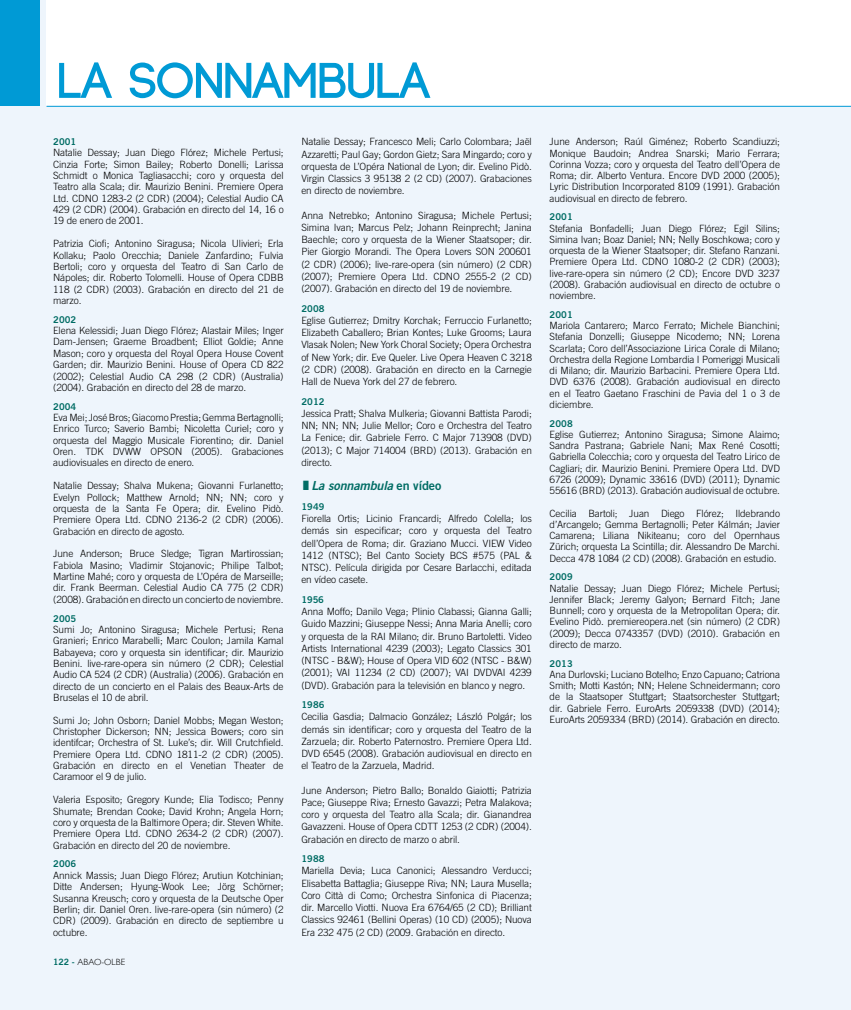
<style>
.page{position:relative;width:851px;height:1010px;background:#fff}
.page>*{position:absolute;margin:0;border:0;box-sizing:border-box;transform-origin:0 0}
.t1{font:700 50px "Code";color:#009ad5}
.t2{font:12.5px "Trade Gothic LT Std Bd 2 Obl";letter-spacing:-.01em;color:#006c64}
.t3{font:300 10px/11.4px "Trade Gothic LT Std";letter-spacing:-.01em;color:#000;text-align:justify}
.t4{font:9.38px "Trade Gothic LT Std Bd 2";letter-spacing:.01em;color:#006c64}
.t5{font:300 9px "Gill Sans";color:#000}
.s1{font-family:"Trade Gothic LT Std Bd 2";font-weight:400;font-size:8.75px;color:#006c64}
.s2{font-family:"Trade Gothic LT Std Bd 2"}
</style>
<div class="page">
<div style="left:0;top:0;width:850px;height:1010px;background:#eef5fc"></div>
<div style="left:47px;top:0;width:803px;height:106px;background:#fff"></div>
<div style="left:0;top:0;width:40px;height:106px;background:#009ad5"></div>
<hr style="left:47px;top:106px;width:803px;height:1px;background:#009ad5">
<h1 class="t1" style="left:58px;top:55px;width:373px">LA SONNAMBULA</h1>
<p class="t4" style="left:53px;top:136px;width:25px">2001</p>
<p class="t3" style="left:53px;top:147px;width:232px">Natalie Dessay; Juan Diego Flórez; Michele Pertusi; Cinzia Forte; Simon Bailey; Roberto Donelli; Larissa Schmidt o Monica Tagliasacchi; coro y orquesta del Teatro alla Scala; dir. Maurizio Benini. Premiere Opera Ltd. CDNO 1283-2 (2 CDR) (2004); Celestial Audio CA 429 (2 CDR) (2004). Grabación en directo del 14, 16 o 19 de enero de 2001.</p>
<p class="t3" style="left:53px;top:238px;width:232px">Patrizia Ciofi; Antonino Siragusa; Nicola Ulivieri; Erla Kollaku; Paolo Orecchia; Daniele Zanfardino; Fulvia Bertoli; coro y orquesta del Teatro di San Carlo de Nápoles; dir. Roberto Tolomelli. House of Opera CDBB 118 (2 CDR) (2003). Grabación en directo del 21 de marzo.</p>
<p class="t4" style="left:53px;top:314px;width:25px">2002</p>
<p class="t3" style="left:53px;top:325px;width:232px">Elena Kelessidi; Juan Diego Flórez; Alastair Miles; Inger Dam-Jensen; Graeme Broadbent; Elliot Goldie; Anne Mason; coro y orquesta del Royal Opera House Covent Garden; dir. Maurizio Benini. House of Opera CD 822 (2002); Celestial Audio CA 298 (2 CDR) (Australia) (2004). Grabación en directo del 28 de marzo.</p>
<p class="t4" style="left:53px;top:400px;width:25px">2004</p>
<p class="t3" style="left:53px;top:412px;width:232px">Eva Mei; José Bros; Giacomo Prestia; Gemma Bertagnolli; Enrico Turco; Saverio Bambi; Nicoletta Curiel; coro y orquesta del Maggio Musicale Fiorentino; dir. Daniel Oren. TDK DVWW OPSON (2005). Grabaciones audiovisuales en directo de enero.</p>
<p class="t3" style="left:53px;top:480px;width:232px">Natalie Dessay; Shalva Mukena; Giovanni Furlanetto; Evelyn Pollock; Matthew Arnold; NN; NN; coro y orquesta de la Santa Fe Opera; dir. Evelino Pidò.<br>Premiere Opera Ltd. CDNO 2136-2 (2 CDR) (2006).<br>Grabación en directo de agosto.</p>
<p class="t3" style="left:53px;top:548px;width:232px">June Anderson; Bruce Sledge; Tigran Martirossian; Fabiola Masino; Vladimir Stojanovic; Philipe Talbot; Martine Mahé; coro y orquesta de L’Opéra de Marseille; dir. Frank Beerman. Celestial Audio CA 775 (2 CDR) (2008). Grabación en directo un concierto de noviembre.</p>
<p class="t4" style="left:53px;top:612px;width:25px">2005</p>
<p class="t3" style="left:53px;top:623px;width:232px">Sumi Jo; Antonino Siragusa; Michele Pertusi; Rena Granieri; Enrico Marabelli; Marc Coulon; Jamila Kamal Babayeva; coro y orquesta sin identificar; dir. Maurizio Benini. live-rare-opera sin número (2 CDR); Celestial Audio CA 524 (2 CDR) (Australia) (2006). Grabación en directo de un concierto en el Palais des Beaux-Arts de Bruselas el 10 de abril.</p>
<p class="t3" style="left:53px;top:714px;width:232px">Sumi Jo; John Osborn; Daniel Mobbs; Megan Weston; Christopher Dickerson; NN; Jessica Bowers; coro sin identifcar; Orchestra of St. Luke’s; dir. Will Crutchfield.<br>Premiere Opera Ltd. CDNO 1811-2 (2 CDR) (2005).<br>Grabación en directo en el Venetian Theater de Caramoor el 9 de julio.</p>
<p class="t3" style="left:53px;top:794px;width:232px">Valeria Esposito; Gregory Kunde; Elia Todisco; Penny Shumate; Brendan Cooke; David Krohn; Angela Horn; coro y orquesta de la Baltimore Opera; dir. Steven White.<br>Premiere Opera Ltd. CDNO 2634-2 (2 CDR) (2007).<br>Grabación en directo del 20 de noviembre.</p>
<p class="t4" style="left:53px;top:858px;width:25px">2006</p>
<p class="t3" style="left:53px;top:869px;width:232px">Annick Massis; Juan Diego Flórez; Arutiun Kotchinian; Ditte Andersen; Hyung-Wook Lee; Jörg Schörner; Susanna Kreusch; coro y orquesta de la Deutsche Oper Berlin; dir. Daniel Oren. live-rare-opera (sin número) (2<br>CDR) (2009). Grabación en directo de septiembre u octubre.</p>
<p class="t5" style="left:53px;top:955px;width:73px"><span class="s1">122 -</span> ABAO-OLBE</p>
<p class="t3" style="left:301px;top:136px;width:232px;line-height:12.2px">Natalie Dessay; Francesco Meli; Carlo Colombara; Jaël Azzaretti; Paul Gay; Gordon Gietz; Sara Mingardo; coro y orquesta de L’Opéra National de Lyon; dir. Evelino Pidò.<br>Virgin Classics 3 95138 2 (2 CD) (2007). Grabaciones en directo de noviembre.</p>
<p class="t3" style="left:301px;top:209px;width:232px;line-height:12.2px">Anna Netrebko; Antonino Siragusa; Michele Pertusi; Simina Ivan; Marcus Pelz; Johann Reinprecht; Janina Baechle; coro y orquesta de la Wiener Staatsoper; dir.<br>Pier Giorgio Morandi. The Opera Lovers SON 200601 (2 CDR) (2006); live-rare-opera (sin número) (2 CDR) (2007); Premiere Opera Ltd. CDNO 2555-2 (2 CD) (2007). Grabación en directo del 19 de noviembre.</p>
<p class="t4" style="left:301px;top:303px;width:25px">2008</p>
<p class="t3" style="left:301px;top:314px;width:232px;line-height:12.2px">Eglise Gutierrez; Dmitry Korchak; Ferruccio Furlanetto; Elizabeth Caballero; Brian Kontes; Luke Grooms; Laura Vlasak Nolen; New York Choral Society; Opera Orchestra of New York; dir. Eve Queler. Live Opera Heaven C 3218 (2 CDR) (2008). Grabación en directo en la Carnegie Hall de Nueva York del 27 de febrero.</p>
<p class="t4" style="left:301px;top:396px;width:25px">2012</p>
<p class="t3" style="left:301px;top:407px;width:232px;line-height:12.2px">Jessica Pratt; Shalva Mulkeria; Giovanni Battista Parodi; NN; NN; NN; Julie Mellor; Coro e Orchestra del Teatro La Fenice; dir. Gabriele Ferro. C Major 713908 (DVD) (2013); C Major 714004 (BRD) (2013). Grabación en directo.</p>
<p class="t2" style="left:301px;top:478px;width:141px">▮La sonnambula <span class="s2">en vídeo</span></p>
<p class="t4" style="left:301px;top:501px;width:25px">1949</p>
<p class="t3" style="left:301px;top:512px;width:232px;line-height:12.2px">Fiorella Ortis; Licinio Francardi; Alfredo Colella; los demás sin especificar; coro y orquesta del Teatro dell’Opera de Roma; dir. Graziano Mucci. VIEW Video 1412 (NTSC); Bel Canto Society BCS #575 (PAL &amp; NTSC). Película dirigida por Cesare Barlacchi, editada en vídeo casete.</p>
<p class="t4" style="left:301px;top:594px;width:24px">1956</p>
<p class="t3" style="left:301px;top:605px;width:232px;line-height:12.2px">Anna Moffo; Danilo Vega; Plinio Clabassi; Gianna Galli; Guido Mazzini; Giuseppe Nessi; Anna Maria Anelli; coro y orquesta de la RAI Milano; dir. Bruno Bartoletti. Video Artists International 4239 (2003); Legato Classics 301 (NTSC - B&amp;W); House of Opera VID 602 (NTSC - B&amp;W) (2001); VAI 11234 (2 CD) (2007); VAI DVDVAI 4239 (DVD). Grabación para la televisión en blanco y negro.</p>
<p class="t4" style="left:301px;top:699px;width:25px">1986</p>
<p class="t3" style="left:301px;top:710px;width:232px;line-height:12.2px">Cecilia Gasdia; Dalmacio González; László Polgár; los demás sin identificar; coro y orquesta del Teatro de la Zarzuela; dir. Roberto Paternostro. Premiere Opera Ltd.<br>DVD 6545 (2008). Grabación audiovisual en directo en el Teatro de la Zarzuela, Madrid.</p>
<p class="t3" style="left:301px;top:784px;width:232px;line-height:12.2px">June Anderson; Pietro Ballo; Bonaldo Giaiotti; Patrizia Pace; Giuseppe Riva; Ernesto Gavazzi; Petra Malakova; coro y orquesta del Teatro alla Scala; dir. Gianandrea Gavazzeni. House of Opera CDTT 1253 (2 CDR) (2004).<br>Grabación en directo de marzo o abril.</p>
<p class="t4" style="left:301px;top:853px;width:25px">1988</p>
<p class="t3" style="left:301px;top:865px;width:232px;line-height:12.2px">Mariella Devia; Luca Canonici; Alessandro Verducci; Elisabetta Battaglia; Giuseppe Riva; NN; Laura Musella; Coro Città di Como; Orchestra Sinfonica di Piacenza; dir. Marcello Viotti. Nuova Era 6764/65 (2 CD); Brilliant Classics 92461 (Bellini Operas) (10 CD) (2005); Nuova Era 232 475 (2 CD) (2009. Grabación en directo.</p>
<p class="t3" style="left:549px;top:136px;width:232px">June Anderson; Raúl Giménez; Roberto Scandiuzzi; Monique Baudoin; Andrea Snarski; Mario Ferrara; Corinna Vozza; coro y orquesta del Teatro dell’Opera de Roma; dir. Alberto Ventura. Encore DVD 2000 (2005); Lyric Distribution Incorporated 8109 (1991). Grabación audiovisual en directo de febrero.</p>
<p class="t4" style="left:549px;top:211px;width:25px">2001</p>
<p class="t3" style="left:549px;top:222px;width:232px">Stefania Bonfadelli; Juan Diego Flórez; Egil Silins; Simina Ivan; Boaz Daniel; NN; Nelly Boschkowa; coro y orquesta de la Wiener Staatsoper; dir. Stefano Ranzani.<br>Premiere Opera Ltd. CDNO 1080-2 (2 CDR) (2003); live-rare-opera sin número (2 CD); Encore DVD 3237 (2008). Grabación audiovisual en directo de octubre o noviembre.</p>
<p class="t4" style="left:549px;top:309px;width:25px">2001</p>
<p class="t3" style="left:549px;top:320px;width:232px">Mariola Cantarero; Marco Ferrato; Michele Bianchini; Stefania Donzelli; Giuseppe Nicodemo; NN; Lorena Scarlata; Coro dell’Associazione Lirica Corale di Milano; Orchestra della Regione Lombardia I Pomeriggi Musicali di Milano; dir. Maurizio Barbacini. Premiere Opera Ltd.<br>DVD 6376 (2008). Grabación audiovisual en directo en el Teatro Gaetano Fraschini de Pavia del 1 o 3 de diciembre.</p>
<p class="t4" style="left:549px;top:417px;width:25px">2008</p>
<p class="t3" style="left:549px;top:428px;width:232px">Eglise Gutierrez; Antonino Siragusa; Simone Alaimo; Sandra Pastrana; Gabriele Nani; Max René Cosotti; Gabriella Colecchia; coro y orquesta del Teatro Lirico de Cagliari; dir. Maurizio Benini. Premiere Opera Ltd. DVD 6726 (2009); Dynamic 33616 (DVD) (2011); Dynamic 55616 (BRD) (2013). Grabación audiovisual de octubre.</p>
<p class="t3" style="left:549px;top:507px;width:232px">Cecilia Bartoli; Juan Diego Flórez; Ildebrando d’Arcangelo; Gemma Bertagnolli; Peter Kálmán; Javier Camarena; Liliana Nikiteanu; coro del Opernhaus Zürich; orquesta La Scintilla; dir. Alessandro De Marchi.<br>Decca 478 1084 (2 CD) (2008). Grabación en estudio.</p>
<p class="t4" style="left:549px;top:571px;width:25px">2009</p>
<p class="t3" style="left:549px;top:582px;width:232px">Natalie Dessay; Juan Diego Flórez; Michele Pertusi; Jennifer Black; Jeremy Galyon; Bernard Fitch; Jane Bunnell; coro y orquesta de la Metropolitan Opera; dir.<br>Evelino Pidò. premiereopera.net (sin número) (2 CDR) (2009); Decca 0743357 (DVD) (2010). Grabación en directo de marzo.</p>
<p class="t4" style="left:549px;top:657px;width:25px">2013</p>
<p class="t3" style="left:549px;top:668px;width:232px">Ana Durlovski; Luciano Botelho; Enzo Capuano; Catriona Smith; Motti Kastón; NN; Helene Schneidermann; coro de la Staatsoper Stuttgart; Staatsorchester Stuttgart; dir. Gabriele Ferro. EuroArts 2059338 (DVD) (2014); EuroArts 2059334 (BRD) (2014). Grabación en directo.</p>
</div>
